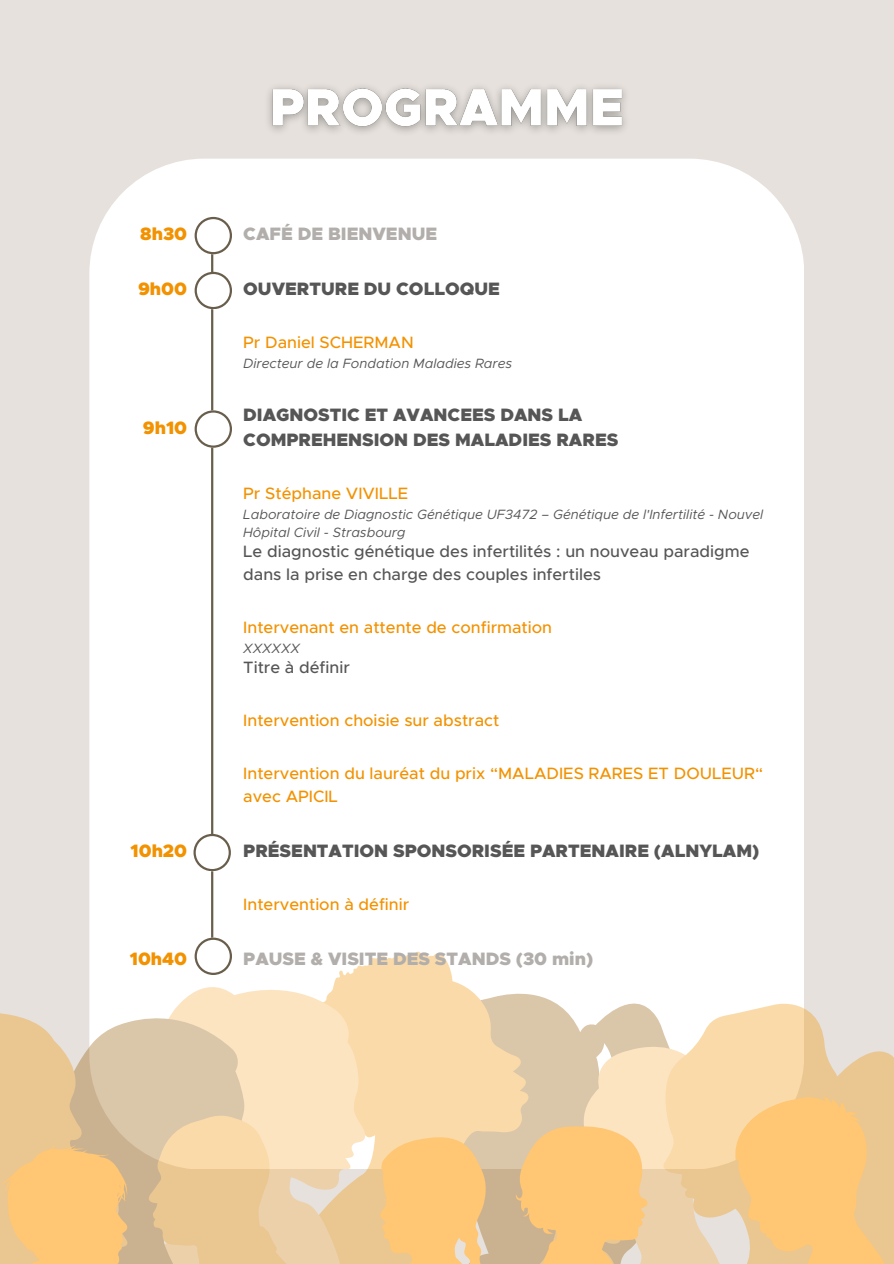
<style>
.page{position:relative;width:894px;height:1264px;background:#fff}
.page>*{position:absolute;margin:0;border:0;box-sizing:border-box;transform-origin:0 0}
.t1{font:900 18px/24.8px "Metropolis";color:#575656}
.t2{font:900 18px "Metropolis";color:#b2aeab}
.t3{font:900 18px "Metropolis";color:#f39200}
.t4{font:500 16.5px/22.5px "Metropolis";color:#f39200}
.t5{font:500 16.5px/22.5px "Metropolis";color:#575656}
.t6{font:italic 13.5px/18px "Metropolis";color:#575656}
</style>
<div class="page">
<div style="left:0;top:0;width:893px;height:1263px;background:#e6e1dc"></div>
<img style="left:268px;top:86px;width:357px;height:46px">
<div style="left:89px;top:159px;width:715px;height:853px;background:#fff"></div>
<svg style="left:531px;top:982px;width:153px;height:144px;background:#e8dcca"></svg>
<svg style="left:566px;top:1039px;width:96px;height:224px;background:#efd8b7"></svg>
<svg style="left:662px;top:1003px;width:231px;height:260px"></svg>
<svg style="left:249px;top:951px;width:282px;height:312px;background:#f7deb9"></svg>
<svg style="left:111px;top:970px;width:260px;height:293px;background:#f8e4c6"></svg>
<svg style="left:130px;top:1014px;width:127px;height:249px;background:#dfcaac"></svg>
<svg style="left:145px;top:1114px;width:162px;height:149px;background:#ebcda0"></svg>
<svg style="left:735px;top:1096px;width:158px;height:167px;background:#f8c780"></svg>
<svg style="left:0;top:1012px;width:130px;height:251px;background:#ecc690"></svg>
<svg style="left:377px;top:1126px;width:271px;height:137px;background:#f3c582"></svg>
<hr style="left:211px;top:228px;width:2px;height:728px;background:#695e4c">
<svg style="left:194px;top:217px;width:38px;height:37px"></svg>
<svg style="left:194px;top:272px;width:38px;height:37px"></svg>
<svg style="left:194px;top:410px;width:38px;height:37px"></svg>
<svg style="left:193px;top:833px;width:37px;height:38px"></svg>
<svg style="left:194px;top:937px;width:38px;height:37px"></svg>
<h3 class="t3" style="left:140px;top:226px;width:48px">8h30</h3>
<h3 class="t2" style="left:243px;top:226px;width:195px">CAFÉ DE BIENVENUE</h3>
<p class="t3" style="left:138px;top:281px;width:50px">9h00</p>
<h3 class="t1" style="left:243px;top:277px;width:258px">OUVERTURE DU COLLOQUE</h3>
<h3 class="t4" style="left:243px;top:332px;width:172px">Pr Daniel SCHERMAN</h3>
<h3 class="t6" style="left:243px;top:355px;width:270px">Directeur de la Fondation Maladies Rares</h3>
<p class="t3" style="left:143px;top:419px;width:46px">9h10</p>
<h3 class="t1" style="left:243px;top:403px;width:376px">DIAGNOSTIC ET AVANCEES DANS LA<br>COMPREHENSION DES MALADIES RARES</h3>
<h2 class="t4" style="left:243px;top:482px;width:166px">Pr Stéphane VIVILLE</h2>
<h2 class="t6" style="left:243px;top:506px;width:521px">Laboratoire de Diagnostic Génétique UF3472 – Génétique de l'Infertilité - Nouvel<br>Hôpital Civil - Strasbourg</h2>
<h2 class="t5" style="left:243px;top:541px;width:507px">Le diagnostic génétique des infertilités : un nouveau paradigme dans la prise en charge des couples infertiles</h2>
<h2 class="t4" style="left:243px;top:616px;width:310px">Intervenant en attente de confirmation</h2>
<h2 class="t6" style="left:243px;top:640px;width:58px">XXXXXX</h2>
<h2 class="t5" style="left:243px;top:657px;width:108px">Titre à définir</h2>
<h4 class="t4" style="left:243px;top:710px;width:257px">Intervention choisie sur abstract</h4>
<h4 class="t4" style="left:243px;top:763px;width:521px">Intervention du lauréat du prix “MALADIES RARES ET DOULEUR“ avec APICIL</h4>
<h2 class="t3" style="left:130px;top:842px;width:58px">10h20</h2>
<h3 class="t1" style="left:243px;top:839px;width:517px">PRÉSENTATION SPONSORISÉE PARTENAIRE (ALNYLAM)</h3>
<h3 class="t4" style="left:243px;top:893px;width:167px">Intervention à définir</h3>
<h3 class="t3" style="left:130px;top:950px;width:59px">10h40</h3>
<h2 class="t2" style="left:243px;top:950px;width:351px">PAUSE &amp; VISITE DES STANDS (30 min)</h2>
</div>
